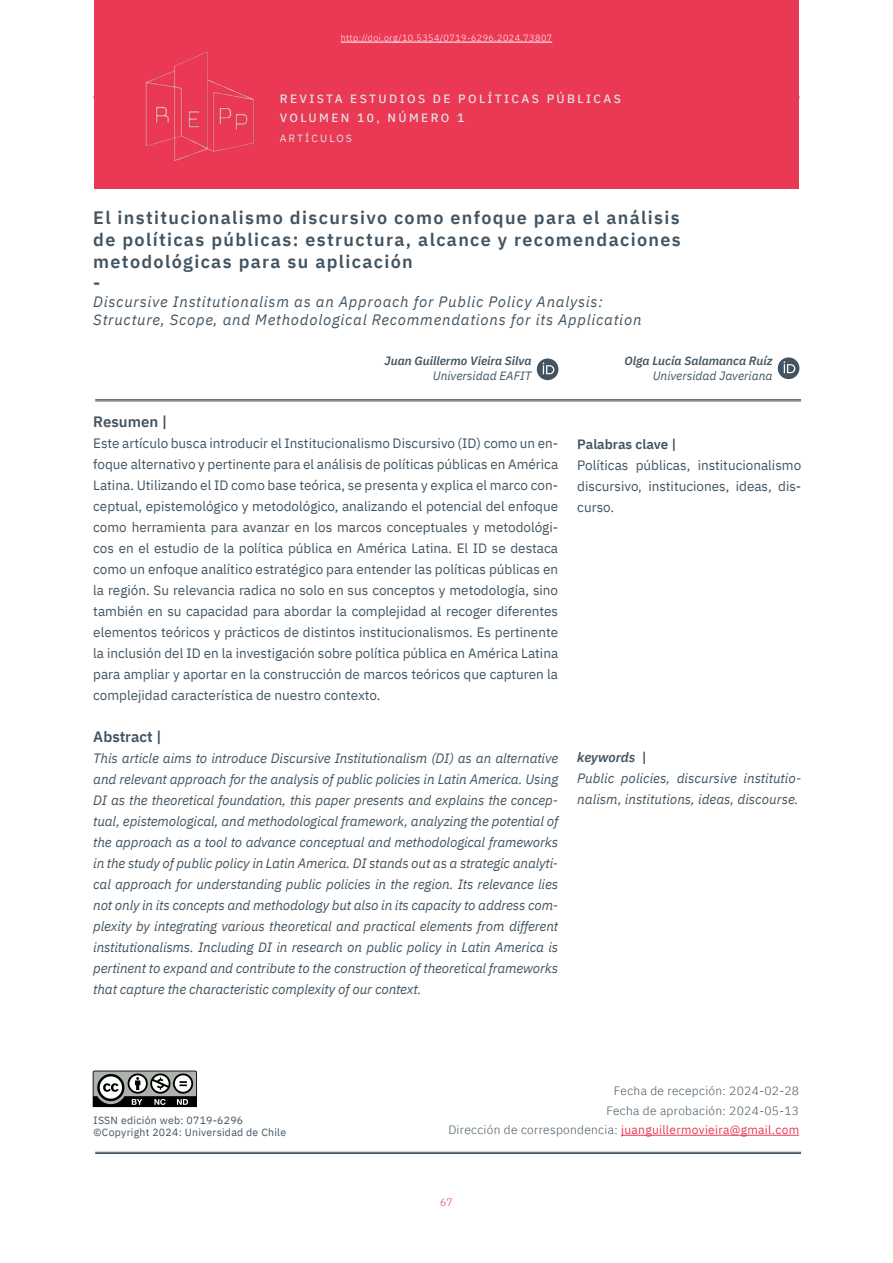
<style>
.page{position:relative;width:893px;height:1263px;background:#fff}
.page>*{position:absolute;margin:0;border:0;box-sizing:border-box;transform-origin:0 0}
.t1{font:600 18px/21.6px "IBM Plex Sans";letter-spacing:.075em;color:#425461}
.t2{font:italic 15px/18px "IBM Plex Sans";letter-spacing:.05em;color:#425461}
.t3{font:600 15px "IBM Plex Sans";color:#425461}
.t4{font:13.5px/21px "IBM Plex Sans";color:#425461;text-align:justify}
.t5{font:italic 13.5px/21px "IBM Plex Sans";color:#425461;text-align:justify}
.t6{font:600 13.5px "IBM Plex Sans";color:#425461}
.t7{font:300 12px/19.5px "IBM Plex Sans";letter-spacing:.025em;color:#425461;text-align:right}
.t8{font:500 12px/19.5px "IBM Plex Sans";letter-spacing:.2em;color:#dee3e6}
.t9{font:italic 600 12px "IBM Plex Sans";color:#425461}
.t10{font:italic 12px "IBM Plex Sans";color:#425461}
.t11{font:10.5px/12px "IBM Plex Sans";letter-spacing:.025em;color:#425461}
.t12{font:10.5px "IBM Plex Sans";letter-spacing:.2em;color:#dee3e6}
.t13{font:300 10.5px "IBM Plex Sans";color:#eb3854}
.t14{font:300 9px "IBM Plex Sans";letter-spacing:.05em;color:#fff}
.s1{font-weight:600}
.s2{font-weight:600;font-style:normal}
.s3{font-weight:400;color:#eb3854}
</style>
<div class="page">
<div style="left:94px;top:0;width:705px;height:189px;background:#eb3854"></div>
<img style="left:145px;top:51px;width:110px;height:110px">
<hr style="left:341px;top:42px;width:211px;height:1px;background:#fff">
<hr style="left:621px;top:1135px;width:178px;height:1px;background:#eb3854">
<hr style="left:95px;top:399px;width:706px;height:1px;background:#425461">
<hr style="left:95px;top:401px;width:706px;height:1px;background:#425461">
<hr style="left:95px;top:1152px;width:706px;height:1px;background:#425461">
<hr style="left:95px;top:1153px;width:706px;height:1px;background:#425461">
<svg style="left:93px;top:1070px;width:104px;height:37px"></svg>
<svg style="left:537px;top:358px;width:21px;height:22px"></svg>
<svg style="left:778px;top:357px;width:21px;height:22px"></svg>
<p class="t14" style="left:341px;top:31px;width:213px">http://doi.org/10.5354/0719-6296.2024.73807</p>
<p class="t8" style="left:280px;top:88px;width:343px">REVISTA ESTUDIOS DE POLÍTICAS PÚBLICAS<br>VOLUMEN 10, NÚMERO 1</p>
<p class="t12" style="left:280px;top:130px;width:74px">ARTÍCULOS</p>
<h1 class="t1" style="left:93px;top:206px;width:589px">El institucionalismo discursivo como enfoque para el análisis de políticas públicas: estructura, alcance y recomendaciones metodológicas para su aplicación<br>-</h1>
<p class="t2" style="left:93px;top:292px;width:550px">Discursive Institutionalism as an Approach for Public Policy Analysis:<br>Structure, Scope, and Methodological Recommendations for its Application</p>
<p class="t9" style="left:385px;top:352px;width:148px">Juan Guillermo Vieira Silva</p>
<p class="t10" style="left:433px;top:367px;width:100px">Universidad EAFIT</p>
<p class="t3" style="left:93px;top:409px;width:76px">Resumen |</p>
<p class="t4" style="left:93px;top:431px;width:466px">Este artículo busca introducir el Institucionalismo Discursivo (ID) como un en&shy;foque alternativo y pertinente para el análisis de políticas públicas en América Latina. Utilizando el ID como base teórica, se presenta y explica el marco con&shy;ceptual, epistemológico y metodológico, analizando el potencial del enfoque como herramienta para avanzar en los marcos conceptuales y metodológi&shy;cos en el estudio de la política pública en América Latina. El ID se destaca como un enfoque analítico estratégico para entender las políticas públicas en la región. Su relevancia radica no solo en sus conceptos y metodología, sino también en su capacidad para abordar la complejidad al recoger diferentes elementos teóricos y prácticos de distintos institucionalismos. Es pertinente la inclusión del ID en la investigación sobre política pública en América Latina para ampliar y aportar en la construcción de marcos teóricos que capturen la complejidad característica de nuestro contexto.</p>
<p class="t3" style="left:93px;top:724px;width:70px">Abstract |</p>
<p class="t5" style="left:93px;top:746px;width:466px">This article aims to introduce Discursive Institutionalism (DI) as an alternative and relevant approach for the analysis of public policies in Latin America. Using DI as the theoretical foundation, this paper presents and explains the concep&shy;tual, epistemological, and methodological framework, analyzing the potential of the approach as a tool to advance conceptual and methodological frameworks in the study of public policy in Latin America. DI stands out as a strategic analyti&shy;cal approach for understanding public policies in the region. Its relevance lies not only in its concepts and methodology but also in its capacity to address com&shy;plexity by integrating various theoretical and practical elements from different institutionalisms. Including DI in research on public policy in Latin America is pertinent to expand and contribute to the construction of theoretical frameworks that capture the characteristic complexity of our context.</p>
<p class="t9" style="left:625px;top:352px;width:149px">Olga Lucía Salamanca Ruíz</p>
<p class="t10" style="left:653px;top:367px;width:121px">Universidad Javeriana</p>
<p class="t6" style="left:577px;top:433px;width:101px">Palabras clave |</p>
<p class="t4" style="left:577px;top:453px;width:225px">Políticas públicas, institucionalismo discursivo, instituciones, ideas, dis&shy;curso.</p>
<p class="t5" style="left:577px;top:745px;width:225px;text-align:left"><span class="s1">keywords</span> <span class="s2">|<br></span>Public policies, discursive institutio&shy;nalism, institutions, ideas, discourse.</p>
<p class="t11" style="left:94px;top:1113px;width:194px">ISSN edición web: 0719-6296 ©Copyright 2024: Universidad de Chile</p>
<p class="t7" style="left:448px;top:1080px;width:352px">Fecha de recepción: 2024-02-28<br>Fecha de aprobación: 2024-05-13<br>Dirección de correspondencia: <span class="s3">juanguillermovieira@gmail.com</span></p>
<p class="t13" style="left:440px;top:1195px;width:14px">67</p>
</div>
